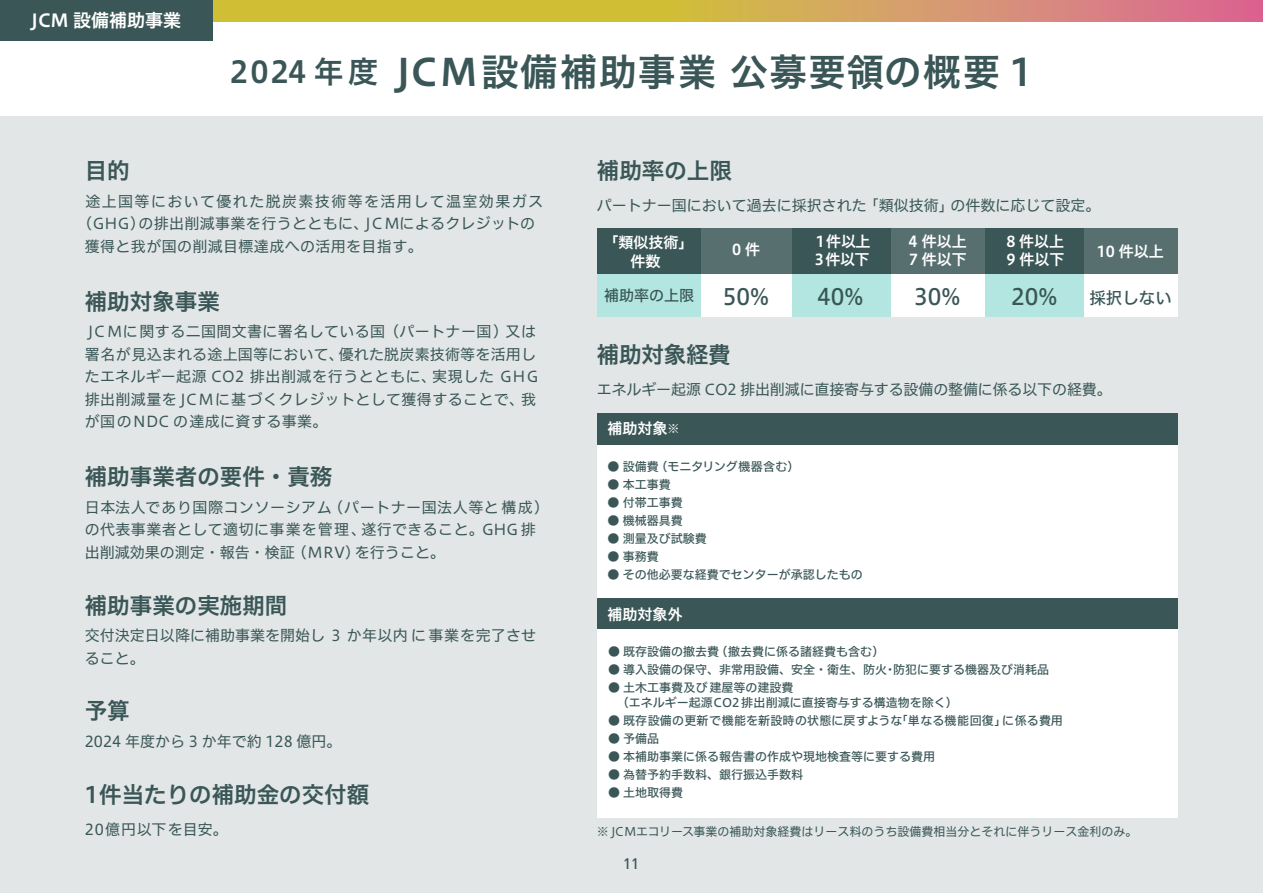
<style>
.page{position:relative;width:1263px;height:893px;background:#fff}
.page>*{position:absolute;margin:0;border:0;box-sizing:border-box;transform-origin:0 0}
.t1{font:37.5px "Hiragino UD Sans F Std W6";letter-spacing:.04em;color:#3a5657}
.t2{font:22.5px "Hiragino UD Sans F Std W6";color:#3a5657}
.t3{font:22.5px "Hiragino UD Sans F Std W5";color:#3a5657}
.t4{font:18px "Hiragino UD Sans F Std W6";color:#fff}
.t5{font:16.5px "Hiragino UD Sans F Std W5";color:#3a5657}
.t6{font:15px/22.5px "Hiragino UD Sans F Std W4";letter-spacing:.025em;color:#3a5657}
.t7{font:15px/22.5px "Hiragino UD Sans F Std W4";color:#3a5657}
.t8{font:15px/18px "Hiragino UD Sans F Std W6";color:#fff}
.t9{font:15px "Hiragino UD Sans F Std W4";letter-spacing:-.01em;color:#3a5657}
.t10{font:15px "Hiragino UD Sans F Std W4";letter-spacing:.095em;color:#3a5657}
.t11{font:15px "Hiragino UD Sans F Std W4";letter-spacing:.05em;color:#3a5657}
.t12{font:15px "Hiragino UD Sans F Std W5";color:#3a5657}
.t13{font:500 15px "DIN Pro";color:#3a5657}
.t14{font:12px/15px "Hiragino UD Sans F Std W5";color:#3a5657}
.t15{font:12px "Hiragino UD Sans F Std W4";color:#3a5657}
.t16{font:12px "Hiragino UD Sans F Std W5";letter-spacing:.02em;color:#3a5657}
.s1{font-size:30px}
.s2{font-size:12px}
</style>
<div class="page">
<svg style="left:212px;top:0;width:1050px;height:21px;background:#d2a655"></svg>
<div style="left:0;top:117px;width:1263px;height:776px;background:#e2e6e6"></div>
<svg style="left:1262px;top:0;width:1px;height:21px"></svg>
<div style="left:597px;top:228px;width:104px;height:46px;background:#3a5657"></div>
<div style="left:701px;top:228px;width:91px;height:46px;background:#586f70"></div>
<div style="left:792px;top:228px;width:99px;height:46px;background:#3a5657"></div>
<div style="left:891px;top:228px;width:94px;height:46px;background:#586f70"></div>
<div style="left:597px;top:274px;width:104px;height:43px;background:#b3e6e0"></div>
<div style="left:701px;top:274px;width:97px;height:43px;background:#fff"></div>
<div style="left:792px;top:274px;width:99px;height:43px;background:#b3e6e0"></div>
<div style="left:891px;top:274px;width:99px;height:43px;background:#fff"></div>
<div style="left:985px;top:228px;width:99px;height:46px;background:#3a5657"></div>
<div style="left:1084px;top:228px;width:93px;height:46px;background:#586f70"></div>
<div style="left:985px;top:274px;width:99px;height:43px;background:#b3e6e0"></div>
<div style="left:1084px;top:274px;width:93px;height:43px;background:#fff"></div>
<div style="left:597px;top:444px;width:581px;height:154px;background:#fff"></div>
<div style="left:597px;top:413px;width:581px;height:31px;background:#3a5657"></div>
<div style="left:597px;top:598px;width:581px;height:32px;background:#3a5657"></div>
<div style="left:597px;top:630px;width:581px;height:188px;background:#fff"></div>
<div style="left:0;top:0;width:212px;height:40px;background:#3a5657"></div>
<p class="t4" style="left:31px;top:7px;width:151px">JCM 設備補助事業</p>
<h1 class="t1" style="left:230px;top:43px;width:804px"><span class="s1">2024 年度</span> JCM設備補助事業公募要領の概要 1</h1>
<h2 class="t2" style="left:85px;top:154px;width:47px">目的</h2>
<p class="t10" style="left:85px;top:190px;width:459px">途上国等において優れた脱炭素技術等を活用して温室効果ガス</p>
<p class="t6" style="left:77px;top:211px;width:459px">（GHG）の排出削減事業を行うとともに、JCMによるクレジットの</p>
<p class="t6" style="left:85px;top:234px;width:339px">獲得と我が国の削減目標達成への活用を目指す。</p>
<h2 class="t2" style="left:85px;top:284px;width:137px">補助対象事業</h2>
<p class="t6" style="left:85px;top:320px;width:455px">JC Mに関する二国間文書に署名している国（パートナー国）又は署名が見込まれる途上国等において、優れた脱炭素技術等を活用したエネルギー起源 CO2 排出削減を行うとともに、実現した GHG排出削減量を JCMに基づくクレジットとして獲得することで、我が国のNDC の達成に資する事業。</p>
<h2 class="t2" style="left:85px;top:460px;width:249px">補助事業者の要件・責務</h2>
<p class="t6" style="left:85px;top:495px;width:466px">日本法人であり国際コンソーシアム（パートナー国法人等と構成）の代表事業者として適切に事業を管理、遂行できること。GHG 排出削減効果の測定・報告・検証（MRV）を行うこと。</p>
<h2 class="t2" style="left:85px;top:588px;width:204px">補助事業の実施期間</h2>
<p class="t7" style="left:85px;top:624px;width:453px">交付決定日以降に補助事業を開始し 3 か年以内に事業を完了させること。</p>
<h2 class="t2" style="left:85px;top:694px;width:47px">予算</h2>
<p class="t7" style="left:85px;top:729px;width:258px">2024 年度から 3 か年で約 128 億円。</p>
<h2 class="t2" style="left:85px;top:778px;width:286px">1件当たりの補助金の交付額</h2>
<p class="t11" style="left:85px;top:818px;width:144px">20億円以下を目安。</p>
<h2 class="t2" style="left:597px;top:154px;width:136px">補助率の上限</h2>
<p class="t7" style="left:597px;top:193px;width:505px">パートナー国において過去に採択された「類似技術」の件数に応じて設定。</p>
<p class="t8" style="left:603px;top:233px;width:91px;text-align:center">「類似技術」件数</p>
<p class="t8" style="left:732px;top:240px;width:29px">0件</p>
<p class="t8" style="left:815px;top:232px;width:57px">1件以上<br>3件以下</p>
<p class="t8" style="left:908px;top:232px;width:60px">4 件以上<br>7 件以下</p>
<p class="t8" style="left:1006px;top:232px;width:60px">8 件以上<br>9 件以下</p>
<p class="t8" style="left:1097px;top:242px;width:68px">10 件以上</p>
<p class="t12" style="left:604px;top:284px;width:91px">補助率の上限</p>
<h2 class="t3" style="left:723px;top:279px;width:48px">50%</h2>
<h2 class="t3" style="left:817px;top:279px;width:48px">40%</h2>
<h2 class="t3" style="left:914px;top:279px;width:48px">30%</h2>
<h2 class="t3" style="left:1011px;top:279px;width:48px">20%</h2>
<p class="t5" style="left:1089px;top:285px;width:84px">採択しない</p>
<h2 class="t2" style="left:597px;top:337px;width:135px">補助対象経費</h2>
<p class="t9" style="left:597px;top:377px;width:516px">エネルギー起源 CO2 排出削減に直接寄与する設備の整備に係る以下の経費。</p>
<p class="t8" style="left:607px;top:419px;width:73px">補助対象<span class="s2">※</span></p>
<p class="t14" style="left:607px;top:458px;width:194px">● 設備費（モニタリング機器含む）</p>
<p class="t14" style="left:607px;top:476px;width:65px">● 本工事費</p>
<p class="t14" style="left:607px;top:494px;width:77px">● 付帯工事費</p>
<p class="t14" style="left:607px;top:512px;width:77px">● 機械器具費</p>
<p class="t14" style="left:607px;top:530px;width:101px">● 測量及び試験費</p>
<p class="t14" style="left:607px;top:548px;width:53px">● 事務費</p>
<p class="t14" style="left:607px;top:566px;width:257px">● その他必要な経費でセンターが承認したもの</p>
<p class="t8" style="left:607px;top:604px;width:76px">補助対象外</p>
<p class="t14" style="left:608px;top:643px;width:278px">● 既存設備の撤去費（撤去費に係る諸経費も含む）</p>
<p class="t14" style="left:608px;top:661px;width:443px">● 導入設備の保守、非常用設備、安全・衛生、防火･防犯に要する機器及び消耗品</p>
<p class="t14" style="left:607px;top:679px;width:352px">● 土木工事費及び建屋等の建設費<br>　 （エネルギー起源CO2排出削減に直接寄与する構造物を除く）</p>
<p class="t16" style="left:608px;top:711px;width:456px">● 既存設備の更新で機能を新設時の状態に戻すような 「単なる機能回復」に係る費用</p>
<p class="t14" style="left:608px;top:730px;width:53px">● 予備品</p>
<p class="t14" style="left:608px;top:748px;width:329px">● 本補助事業に係る報告書の作成や現地検査等に要する費用</p>
<p class="t14" style="left:608px;top:766px;width:197px">● 為替予約手数料、銀行振込手数料</p>
<p class="t14" style="left:608px;top:784px;width:77px">● 土地取得費</p>
<p class="t15" style="left:597px;top:822px;width:542px">※ JCMエコリース事業の補助対象経費はリース料のうち設備費相当分とそれに伴うリース金利のみ。</p>
<p class="t13" style="left:623px;top:853px;width:17px">11</p>
</div>
